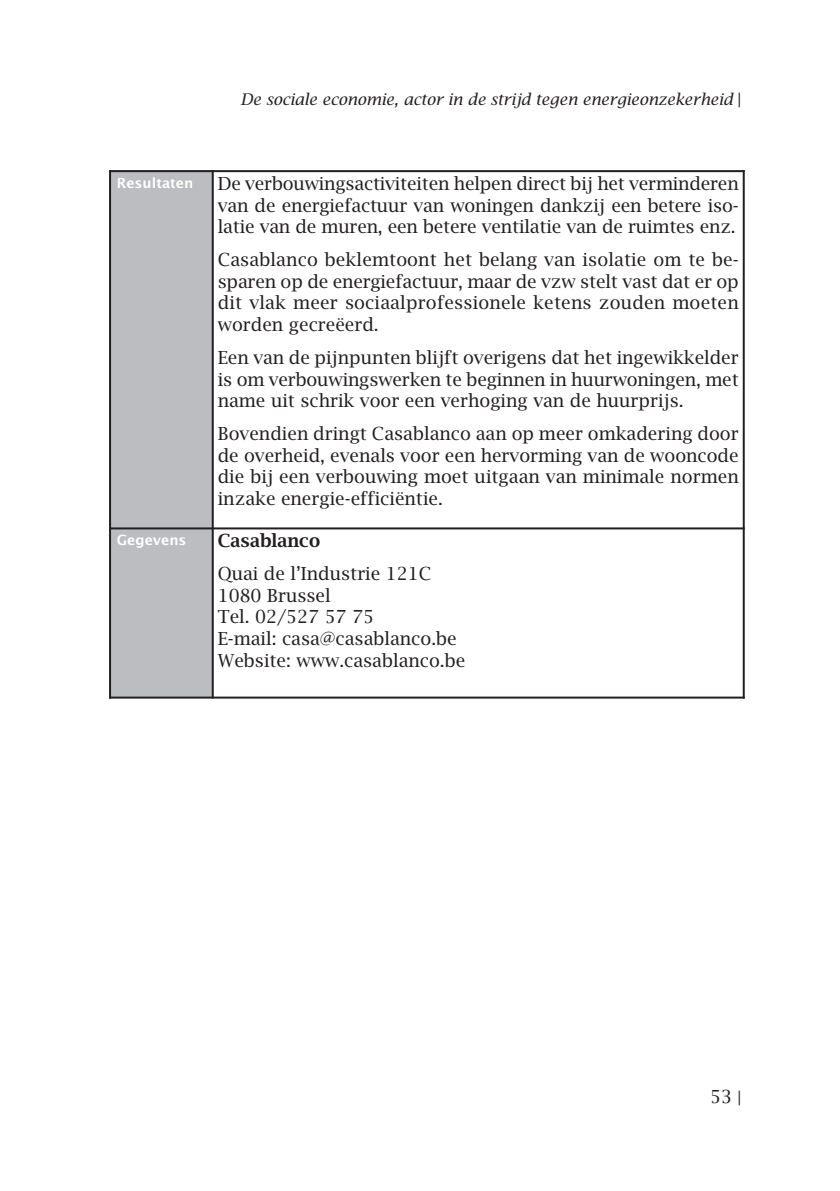
<style>
.page{position:relative;width:840px;height:1191px;background:#fff}
.page>*{position:absolute;margin:0;border:0;box-sizing:border-box;transform-origin:0 0}
.t1{font:18px/21.6px "Lucida Bright";color:#231f20;text-align:justify}
.t2{font:600 18px "Lucida Bright";color:#231f20}
.t3{font:italic 16px "Lucida Bright";color:#231f20}
.t4{font:700 14px "Lucida Grande";color:#fff}
.s1{font-style:normal}
.s2{font-size:16px}
</style>
<div class="page">
<div style="left:109px;top:170px;width:104px;height:358px;background:#bcbdc0"></div>
<div style="left:109px;top:528px;width:104px;height:169px;background:#bcbdc0"></div>
<hr style="left:109px;top:170px;width:2px;height:528px;background:#231f20">
<hr style="left:212px;top:170px;width:2px;height:528px;background:#231f20">
<hr style="left:742px;top:170px;width:2px;height:528px;background:#231f20">
<hr style="left:109px;top:170px;width:635px;height:2px;background:#231f20">
<hr style="left:109px;top:527px;width:635px;height:2px;background:#231f20">
<hr style="left:109px;top:696px;width:635px;height:2px;background:#231f20">
<p class="t3" style="left:240px;top:91px;width:502px">De sociale economie, actor in de strijd tegen energieonzekerheid <span class="s1">|</span></p>
<p class="t4" style="left:117px;top:175px;width:78px">Resultaten</p>
<p class="t1" style="left:218px;top:173px;width:522px">De verbouwingsactiviteiten helpen direct bij het verminderen van de energiefactuur van woningen dankzij een betere iso&shy;latie van de muren, een betere ventilatie van de ruimtes enz.</p>
<p class="t1" style="left:218px;top:249px;width:522px">Casablanco beklemtoont het belang van isolatie om te be&shy;sparen op de energiefactuur, maar de vzw stelt vast dat er op dit vlak meer sociaalprofessionele ketens zouden moeten worden gecreëerd.</p>
<p class="t1" style="left:218px;top:347px;width:522px">Een van de pijnpunten blijft overigens dat het ingewikkelder is om verbouwingswerken te beginnen in huurwoningen, met name uit schrik voor een verhoging van de huurprijs.</p>
<p class="t1" style="left:218px;top:423px;width:522px">Bovendien dringt Casablanco aan op meer omkadering door de overheid, evenals voor een hervorming van de wooncode die bij een verbouwing moet uitgaan van minimale normen inzake energie-efficiëntie.</p>
<p class="t4" style="left:117px;top:532px;width:71px">Gegevens</p>
<p class="t2" style="left:218px;top:530px;width:104px">Casablanco</p>
<p class="t1" style="left:218px;top:563px;width:249px;text-align:left">Quai de l’Industrie 121C<br>1080 Brussel<br>Tel. 02/527 57 75<br>E-mail: casa@casablanco.be<br>Website: www.casablanco.be</p>
<p class="t1" style="left:709px;top:1085px;width:33px">53 <span class="s2">|</span></p>
</div>
